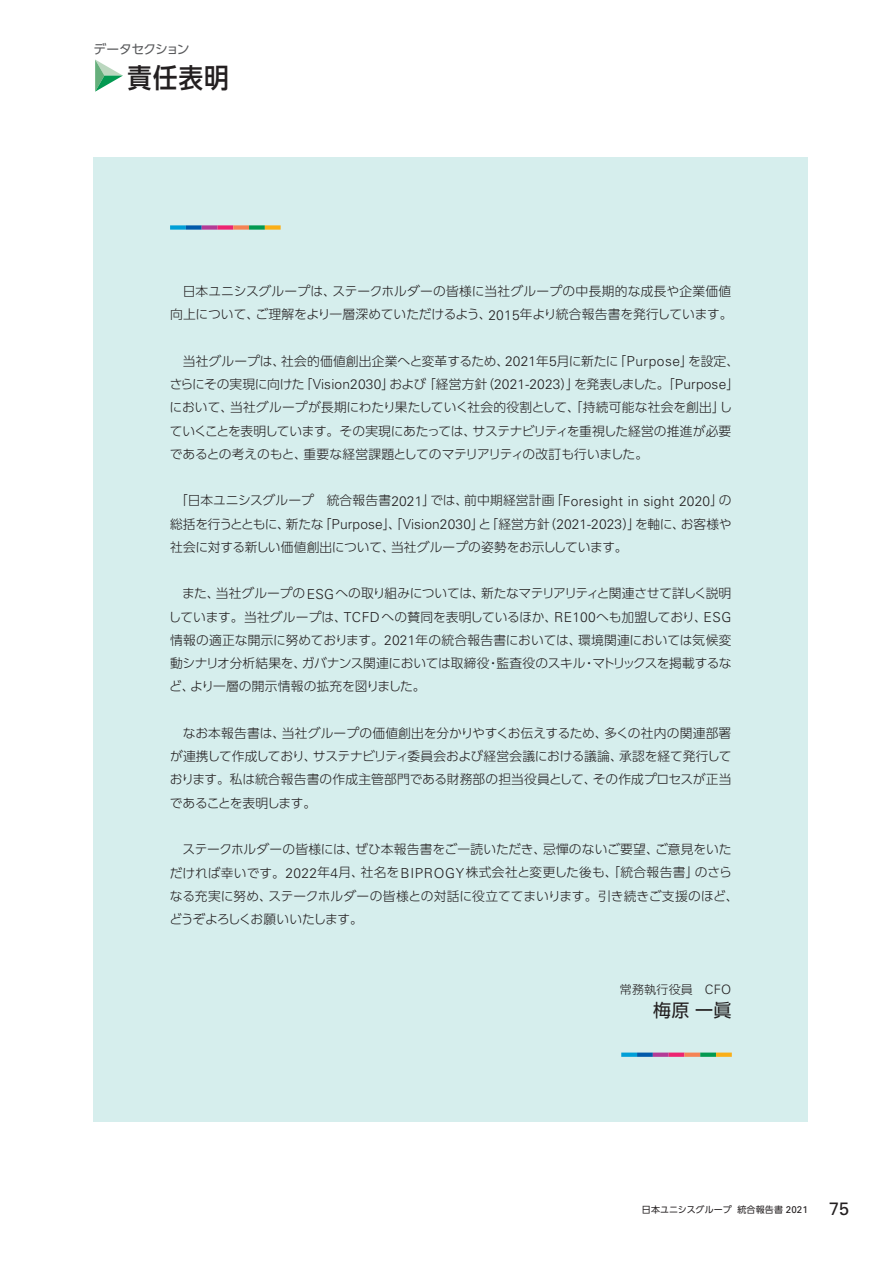
<style>
.page{position:relative;width:893px;height:1263px;background:#fff}
.page>*{position:absolute;margin:0;border:0;box-sizing:border-box;transform-origin:0 0}
.t1{font:500 27px "UD Shin Go C Oniz Pr 6 N";color:#231f20}
.t2{font:18px "UD Shin Go Pro";color:#231f20}
.t3{font:300 12.75px/23.2px "UD Shin Go Pro";color:#231f20}
.t4{font:12.75px "UD Shin Go Pro";letter-spacing:-.06em;color:#57585a}
.t5{font:300 12px "UD Shin Go Pro";letter-spacing:.02em;color:#231f20}
.t6{font:9px "UD Shin Go Pro";letter-spacing:.015em;color:#231f20}
.s1{font-family:"Univers";font-size:13.8px}
.s2{font-family:"Univers";font-size:12.9px}
.s3{font-family:"Univers";font-size:9.75px}
.s4{font-family:"Univers";font-size:18px}
</style>
<div class="page">
<div style="left:94px;top:157px;width:714px;height:965px;background:#d6eeed"></div>
<svg style="left:95px;top:60px;width:28px;height:32px"></svg>
<div style="left:621px;top:1052px;width:16px;height:5px;background:#009fd7"></div>
<div style="left:637px;top:1052px;width:16px;height:5px;background:#015aaa"></div>
<div style="left:653px;top:1052px;width:16px;height:5px;background:#b33b96"></div>
<div style="left:669px;top:1052px;width:15px;height:5px;background:#ed2471"></div>
<div style="left:684px;top:1052px;width:16px;height:5px;background:#f58355"></div>
<div style="left:700px;top:1052px;width:16px;height:5px;background:#039951"></div>
<div style="left:716px;top:1052px;width:16px;height:5px;background:#faaf18"></div>
<div style="left:170px;top:225px;width:16px;height:5px;background:#009fd7"></div>
<div style="left:186px;top:225px;width:16px;height:5px;background:#015aaa"></div>
<div style="left:202px;top:225px;width:15px;height:5px;background:#b33b96"></div>
<div style="left:217px;top:225px;width:16px;height:5px;background:#ed2471"></div>
<div style="left:233px;top:225px;width:16px;height:5px;background:#f58355"></div>
<div style="left:249px;top:225px;width:16px;height:5px;background:#039951"></div>
<div style="left:265px;top:225px;width:16px;height:5px;background:#faaf18"></div>
<p class="t4" style="left:93px;top:39px;width:98px">データセクション</p>
<h1 class="t1" style="left:128px;top:56px;width:103px">責任表明</h1>
<p class="t3" style="left:170px;top:279px;width:564px">　日本ユニシスグループは、ステークホルダーの皆様に当社グループの中長期的な成長や企業価値向上について、ご理解をより一層深めていただけるよう、<span class="s1">2015</span>年より統合報告書を発行しています。</p>
<p class="t3" style="left:170px;top:349px;width:571px">　当社グループは、社会的価値創出企業へと変革するため、<span class="s1">2021</span>年<span class="s1">5</span>月に新たに「<span class="s1">Purpose</span>」を設定、さらにその実現に向けた「<span class="s1">Vision2030</span>」および「経営方針（<span class="s1">2021-2023</span>）」を発表しました。「<span class="s1">Purpose</span>」において、当社グループが長期にわたり果たしていく社会的役割として、「持続可能な社会を創出」していくことを表明しています。その実現にあたっては、サステナビリティを重視した経営の推進が必要であるとの考えのもと、重要な経営課題としてのマテリアリティの改訂も行いました。</p>
<p class="t3" style="left:170px;top:488px;width:563px;text-align:justify">　「日本ユニシスグループ　統合報告書<span class="s1">2021</span>」では、前中期経営計画「<span class="s1">Foresight in sight 2020</span>」の総括を行うとともに、新たな「<span class="s1">Purpose</span>」、「<span class="s1">Vision2030</span>」と「経営方針（<span class="s1">2021-2023</span>）」を軸に、お客様や社会に対する新しい価値創出について、当社グループの姿勢をお示ししています。</p>
<p class="t3" style="left:169px;top:581px;width:564px;text-align:justify">　また、当社グループの<span class="s1">ESG</span>への取り組みについては、新たなマテリアリティと関連させて詳しく説明しています。当社グループは、<span class="s1">TCFD</span>への賛同を表明しているほか、<span class="s1">RE100</span>へも加盟しており、<span class="s1">ESG</span>情報の適正な開示に努めております。<span class="s1">2021</span>年の統合報告書においては、環境関連においては気候変動シナリオ分析結果を、ガバナンス関連においては取締役・監査役のスキル・マトリックスを掲載するなど、より一層の開示情報の拡充を図りました。</p>
<p class="t3" style="left:170px;top:721px;width:563px;text-align:justify">　なお本報告書は、当社グループの価値創出を分かりやすくお伝えするため、多くの社内の関連部署が連携して作成しており、サステナビリティ委員会および経営会議における議論、承認を経て発行しております。私は統合報告書の作成主管部門である財務部の担当役員として、その作成プロセスが正当であることを表明します。</p>
<p class="t3" style="left:169px;top:837px;width:571px">　ステークホルダーの皆様には、ぜひ本報告書をご一読いただき、忌憚のないご要望、ご意見をいただければ幸いです。<span class="s1">2022</span>年<span class="s1">4</span>月、社名を<span class="s1">BIPROGY</span>株式会社と変更した後も、「統合報告書」のさらなる充実に努め、ステークホルダーの皆様との対話に役立ててまいります。引き続きご支援のほど、どうぞよろしくお願いいたします。</p>
<p class="t5" style="left:620px;top:979px;width:113px">常務執行役員　<span class="s2">CFO</span></p>
<h2 class="t2" style="left:653px;top:995px;width:80px">梅原一眞</h2>
<p class="t6" style="left:642px;top:1202px;width:209px">日本ユニシスグループ 統合報告書 <span class="s3">2021</span> <span class="s4">75</span></p>
</div>
